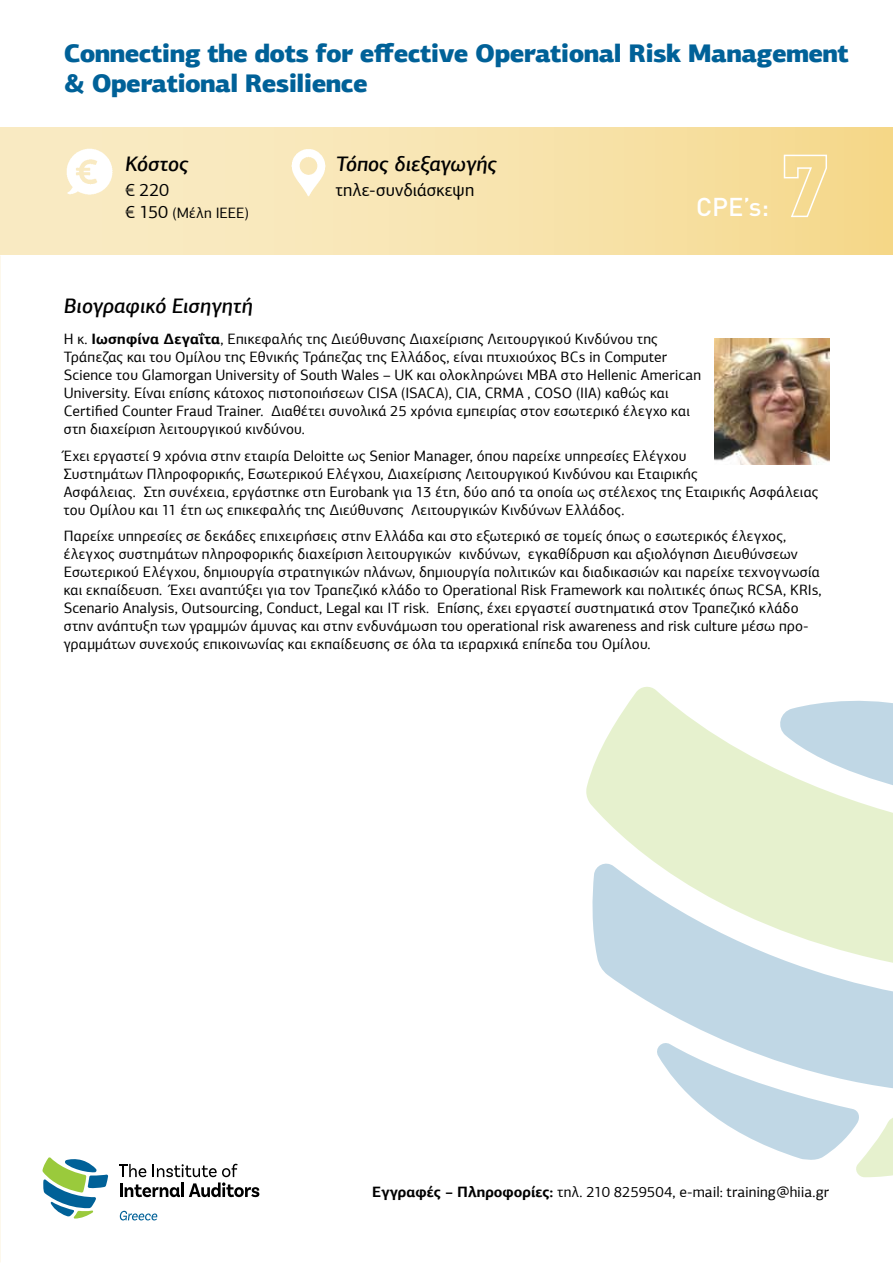
<style>
.page{position:relative;width:893px;height:1263px;background:#fff}
.page>*{position:absolute;margin:0;border:0;box-sizing:border-box;transform-origin:0 0}
.t1{font:900 25.5px/30.6px "PF Agora Sans Pro";letter-spacing:-.025em;color:#006198}
.t2{font:500 25.5px "DIN Pro";color:#fff}
.t3{font:italic 500 21px "PF Agora Sans Pro";color:#000}
.t4{font:18px "PF Agora Sans Pro";letter-spacing:.005em;color:#000}
.t5{font:15px/18px "PF Agora Sans Pro";letter-spacing:.01em;color:#000}
.s1{font-size:18px}
.s2{font-weight:700}
</style>
<div class="page">
<div style="left:0;top:128px;width:893px;height:127px;background:linear-gradient(to right,#faeecc,#f5da90)"></div>
<img style="left:66px;top:149px;width:46px;height:46px">
<img style="left:286px;top:149px;width:46px;height:47px">
<svg style="left:43px;top:1157px;width:65px;height:61px"></svg>
<svg style="left:119px;top:1164px;width:140px;height:33px"></svg>
<svg style="left:120px;top:1211px;width:37px;height:9px"></svg>
<svg style="left:783px;top:154px;width:45px;height:64px"></svg>
<svg style="left:692px;top:1098px;width:201px;height:80px"></svg>
<svg style="left:586px;top:687px;width:307px;height:173px;fill:#e6f1ce"></svg>
<svg style="left:592px;top:860px;width:301px;height:238px"></svg>
<img style="left:714px;top:338px;width:115px;height:126px">
<h1 class="t1" style="left:64px;top:37px;width:787px">Connecting the dots for effective Operational Risk Management &amp; Operational Resilience</h1>
<h2 class="t3" style="left:125px;top:150px;width:65px">Κόστος</h2>
<p class="t4" style="left:125px;top:179px;width:46px">€ 220</p>
<p class="t5" style="left:125px;top:204px;width:126px"><span class="s1">€ 150</span> (Μέλη ΙΕΕΕ)</p>
<h2 class="t3" style="left:336px;top:150px;width:163px">Τόπος διεξαγωγής</h2>
<p class="t4" style="left:336px;top:179px;width:140px">τηλε-συνδιάσκεψη</p>
<h1 class="t2" style="left:696px;top:190px;width:75px">CPE’s:</h1>
<h2 class="t3" style="left:64px;top:293px;width:191px">Βιογραφικό Εισηγητή</h2>
<p class="t5" style="left:64px;top:330px;width:639px">H κ. <span class="s2">Ιωσηφίνα Δεγαΐτα</span>, Επικεφαλής της Διεύθυνσης Διαχείρισης Λειτουργικού Κινδύνου της Τράπεζας και του Ομίλου της Εθνικής Τράπεζας της Ελλάδος, είναι πτυχιούχος BCs in Computer Science του Glamorgan University of South Wales – UK και ολοκληρώνει MBA στο Hellenic American University. Είναι επίσης κάτοχος πιστοποιήσεων CISA (ISACA), CIA, CRMA , COSO (IIA) καθώς και Certified Counter Fraud Trainer. Διαθέτει συνολικά 25 χρόνια εμπειρίας στον εσωτερικό έλεγχο και στη διαχείριση λειτουργικού κινδύνου.</p>
<p class="t5" style="left:64px;top:447px;width:756px">Έχει εργαστεί 9 χρόνια στην εταιρία Deloitte ως Senior Manager, όπου παρείχε υπηρεσίες Ελέγχου<br>Συστημάτων Πληροφορικής, Εσωτερικού Ελέγχου, Διαχείρισης Λειτουργικού Κινδύνου και Εταιρικής<br>Ασφάλειας. Στη συνέχεια, εργάστηκε στη Eurobank για 13 έτη, δύο από τα οποία ως στέλεχος της Εταιρικής Ασφάλειας του Ομίλου και 11 έτη ως επικεφαλής της Διεύθυνσης Λειτουργικών Κινδύνων Ελλάδος.</p>
<p class="t5" style="left:64px;top:527px;width:759px">Παρείχε υπηρεσίες σε δεκάδες επιχειρήσεις στην Ελλάδα και στο εξωτερικό σε τομείς όπως ο εσωτερικός έλεγχος, έλεγχος συστημάτων πληροφορικής διαχείριση λειτουργικών κινδύνων, εγκαθίδρυση και αξιολόγηση Διευθύνσεων Εσωτερικού Ελέγχου, δημιουργία στρατηγικών πλάνων, δημιουργία πολιτικών και διαδικασιών και παρείχε τεχνογνωσία και εκπαίδευση. Έχει αναπτύξει για τον Τραπεζικό κλάδο το Operational Risk Framework και πολιτικές όπως RCSA, KRIs, Scenario Analysis, Outsourcing, Conduct, Legal και IT risk. Επίσης, έχει εργαστεί συστηματικά στον Τραπεζικό κλάδο στην ανάπτυξη των γραμμών άμυνας και στην ενδυνάμωση του operational risk awareness and risk culture μέσω προ&shy;γραμμάτων συνεχούς επικοινωνίας και εκπαίδευσης σε όλα τα ιεραρχικά επίπεδα του Ομίλου.</p>
<p class="t5" style="left:372px;top:1183px;width:458px"><span class="s2">Εγγραφές – Πληροφορίες:</span> τηλ. 210 8259504, e-mail: training@hiia.gr</p>
</div>
